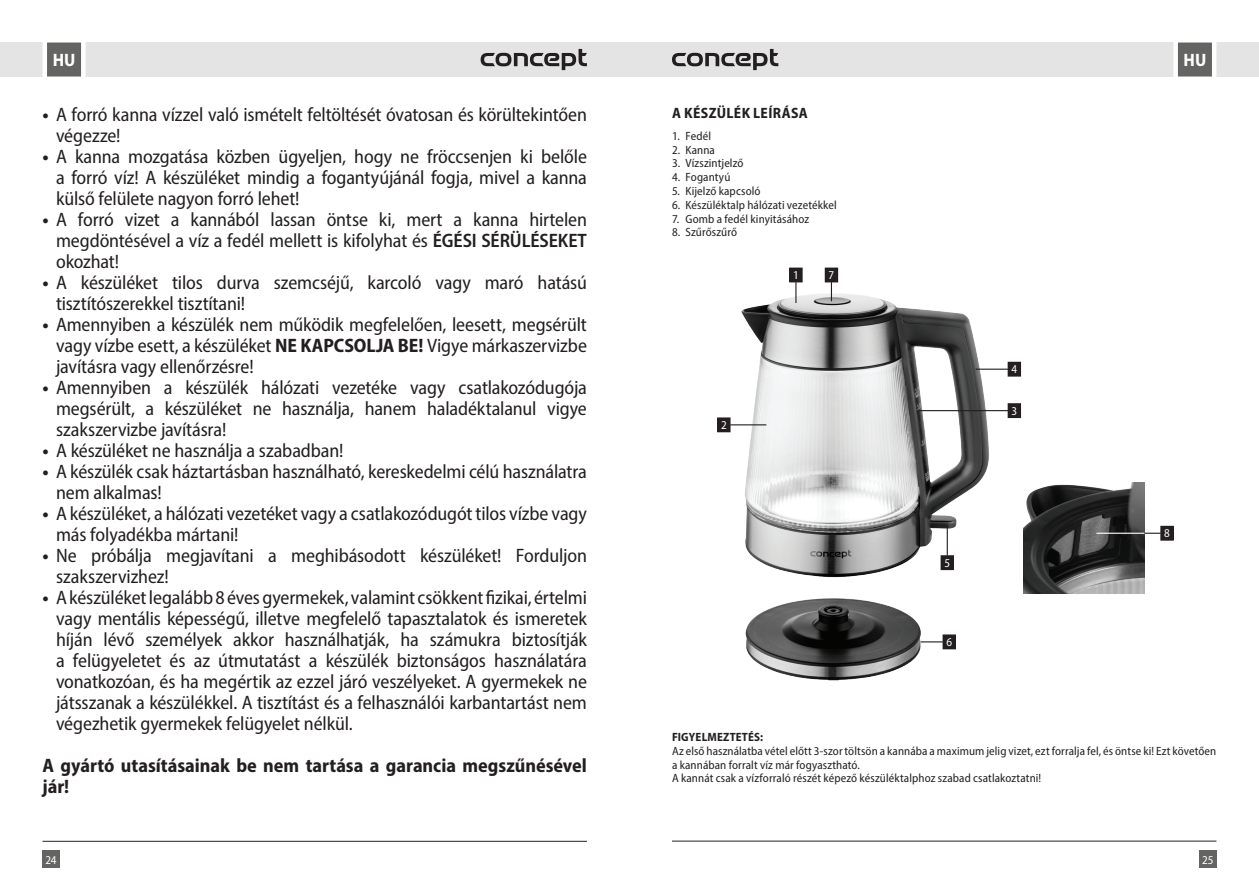
<style>
.page{position:relative;width:1259px;height:893px;background:#fff}
.page>*{position:absolute;margin:0;border:0;box-sizing:border-box;transform-origin:0 0}
.t1{font:semi-condensed 19.5px/21px "Myriad Pro";letter-spacing:-.005em;color:#231f20}
.t2{font:700 semi-condensed 19.5px/21px "Myriad Pro";color:#231f20}
.t3{font:700 semi-condensed 18px "Myriad Pro";color:#fff}
.t4{font:700 semi-condensed 15px "Myriad Pro";letter-spacing:.025em;color:#231f20}
.t5{font:semi-condensed 12px/13.8px "Myriad Pro";letter-spacing:.01em;color:#231f20}
.t6{font:700 semi-condensed 12px "Myriad Pro";letter-spacing:.015em;color:#231f20}
.t7{font:semi-condensed 12px "Myriad Pro";color:#fff}
.s1{font-weight:700}
.s2{font-weight:600}
</style>
<div class="page">
<div style="left:629px;top:43px;width:630px;height:34px;background:#e4e4e4"></div>
<div style="left:0;top:43px;width:629px;height:34px;background:#e4e4e4"></div>
<div style="left:43px;top:850px;width:17px;height:17px;background:#646463"></div>
<div style="left:1199px;top:850px;width:17px;height:17px;background:#646463"></div>
<svg style="left:1171px;top:42px;width:47px;height:35px;background:#8f8f8e"></svg>
<svg style="left:40px;top:42px;width:48px;height:35px;background:#919190"></svg>
<hr style="left:672px;top:841px;width:544px;height:1px;background:#231f20">
<hr style="left:43px;top:841px;width:544px;height:1px;background:#231f20">
<svg style="left:480px;top:49px;width:107px;height:21px"></svg>
<svg style="left:672px;top:49px;width:106px;height:21px"></svg>
<div style="left:717px;top:418px;width:13px;height:14px;background:#231f20"></div>
<img style="left:741px;top:292px;width:248px;height:388px">
<div style="left:943px;top:635px;width:12px;height:14px;background:#231f20"></div>
<div style="left:1008px;top:362px;width:12px;height:14px;background:#231f20"></div>
<div style="left:1008px;top:404px;width:12px;height:14px;background:#231f20"></div>
<div style="left:1008px;top:403px;width:12px;height:15px;border:1px solid #231f20"></div>
<div style="left:1160px;top:526px;width:13px;height:14px;background:#231f20"></div>
<div style="left:1160px;top:526px;width:13px;height:14px;border:1px solid #231f20"></div>
<div style="left:941px;top:556px;width:12px;height:14px;background:#231f20"></div>
<div style="left:789px;top:268px;width:13px;height:14px;background:#231f20"></div>
<div style="left:825px;top:268px;width:12px;height:14px;background:#231f20"></div>
<div style="left:825px;top:268px;width:13px;height:14px;border:1px solid #231f20"></div>
<hr style="left:975px;top:369px;width:33px;height:1px;background:#231f20">
<hr style="left:730px;top:424px;width:36px;height:1px;background:#231f20">
<hr style="left:919px;top:410px;width:89px;height:1px;background:#231f20">
<hr style="left:946px;top:525px;width:2px;height:31px;background:#231f20">
<svg style="left:795px;top:282px;width:1px;height:21px"></svg>
<svg style="left:831px;top:282px;width:1px;height:19px"></svg>
<img style="left:1023px;top:483px;width:121px;height:110px">
<svg style="left:1144px;top:533px;width:16px;height:1px"></svg>
<hr style="left:1096px;top:533px;width:48px;height:1px;background:#fff">
<p class="t3" style="left:53px;top:48px;width:24px">HU</p>
<p class="t3" style="left:1183px;top:48px;width:24px">HU</p>
<p class="t1" style="left:56px;top:104px;width:532px;text-indent:-13px"><span class="s1">•</span> A forró kanna vízzel való ismételt feltöltését óvatosan és körültekintően végezze!</p>
<p class="t1" style="left:56px;top:146px;width:532px;text-align:justify;text-indent:-13px"><span class="s1">•</span> A kanna mozgatása közben ügyeljen, hogy ne fröccsenjen ki belőle a forró víz! A készüléket mindig a fogantyújánál fogja, mivel a kanna külső felülete nagyon forró lehet!</p>
<p class="t1" style="left:56px;top:209px;width:532px;text-align:justify;text-indent:-13px"><span class="s1">•</span> A forró vizet a kannából lassan öntse ki, mert a kanna hirtelen megdöntésével a víz a fedél mellett is kifolyhat és <span class="s2">ÉGÉSI SÉRÜLÉSEKET </span>okozhat!</p>
<p class="t1" style="left:56px;top:272px;width:532px;text-indent:-13px"><span class="s1">•</span> A készüléket tilos durva szemcséjű, karcoló vagy maró hatású tisztítószerekkel tisztítani!</p>
<p class="t1" style="left:56px;top:314px;width:532px;text-align:justify;text-indent:-13px"><span class="s1">•</span> Amennyiben a készülék nem működik megfelelően, leesett, megsérült vagy vízbe esett, a készüléket <span class="s1">NE KAPCSOLJA BE!</span> Vigye márkaszervizbe javításra vagy ellenőrzésre!</p>
<p class="t1" style="left:56px;top:377px;width:532px;text-align:justify;text-indent:-13px"><span class="s1">•</span> Amennyiben a készülék hálózati vezetéke vagy csatlakozódugója megsérült, a készüléket ne használja, hanem haladéktalanul vigye szakszervizbe javításra!</p>
<p class="t1" style="left:43px;top:440px;width:302px"><span class="s1">•</span> A készüléket ne használja a szabadban!</p>
<p class="t1" style="left:56px;top:461px;width:532px;text-indent:-13px"><span class="s1">•</span> A készülék csak háztartásban használható, kereskedelmi célú használatra nem alkalmas!</p>
<p class="t1" style="left:56px;top:503px;width:532px;text-indent:-13px"><span class="s1">•</span> A készüléket, a hálózati vezetéket vagy a csatlakozódugót tilos vízbe vagy más folyadékba mártani!</p>
<p class="t1" style="left:56px;top:545px;width:532px;text-indent:-13px"><span class="s1">•</span> Ne próbálja megjavítani a meghibásodott készüléket! Forduljon szakszervizhez!</p>
<p class="t1" style="left:56px;top:587px;width:532px;text-align:justify;text-indent:-13px"><span class="s1">•</span> A készüléket legalább 8 éves gyermekek, valamint csökkent fizikai, értelmi vagy mentális képességű, illetve megfelelő tapasztalatok és ismeretek híján lévő személyek akkor használhatják, ha számukra biztosítják a felügyeletet és az útmutatást a készülék biztonságos használatára vonatkozóan, és ha megértik az ezzel járó veszélyeket. A gyermekek ne játsszanak a készülékkel. A tisztítást és a felhasználói karbantartást nem végezhetik gyermekek felügyelet nélkül.</p>
<p class="t2" style="left:43px;top:754px;width:546px">A gyártó utasításainak be nem tartása a garancia megszűnésével jár!</p>
<p class="t4" style="left:672px;top:103px;width:137px">A KÉSZÜLÉK LEÍRÁSA</p>
<p class="t5" style="left:672px;top:129px;width:41px">1. Fedél</p>
<p class="t5" style="left:672px;top:143px;width:44px">2. Kanna</p>
<p class="t5" style="left:672px;top:156px;width:73px">3. Vízszintjelző</p>
<p class="t5" style="left:672px;top:170px;width:60px">4. Fogantyú</p>
<p class="t5" style="left:672px;top:184px;width:90px">5. Kijelző kapcsoló</p>
<p class="t5" style="left:672px;top:198px;width:166px">6. Készüléktalp hálózati vezetékkel</p>
<p class="t5" style="left:672px;top:212px;width:139px">7. Gomb a fedél kinyitásához</p>
<p class="t5" style="left:672px;top:225px;width:67px">8. Szűrőszűrő</p>
<p class="t7" style="left:721px;top:417px;width:7px">2</p>
<p class="t7" style="left:793px;top:268px;width:7px">1</p>
<p class="t7" style="left:828px;top:268px;width:7px">7</p>
<p class="t7" style="left:944px;top:555px;width:7px">5</p>
<p class="t7" style="left:946px;top:634px;width:7px">6</p>
<p class="t7" style="left:1011px;top:362px;width:7px">4</p>
<p class="t7" style="left:1011px;top:403px;width:7px">3</p>
<p class="t7" style="left:1164px;top:526px;width:7px">8</p>
<p class="t6" style="left:672px;top:729px;width:92px">FIGYELMEZTETÉS:</p>
<p class="t5" style="left:672px;top:744px;width:546px">Az első használatba vétel előtt 3-szor töltsön a kannába a maximum jelig vizet, ezt forralja fel, és öntse ki! Ezt követően a kannában forralt víz már fogyasztható.<br>A kannát csak a vízforraló részét képező készüléktalphoz szabad csatlakoztatni!</p>
<p class="t7" style="left:45px;top:852px;width:13px">24</p>
<p class="t7" style="left:1202px;top:852px;width:13px">25</p>
</div>
